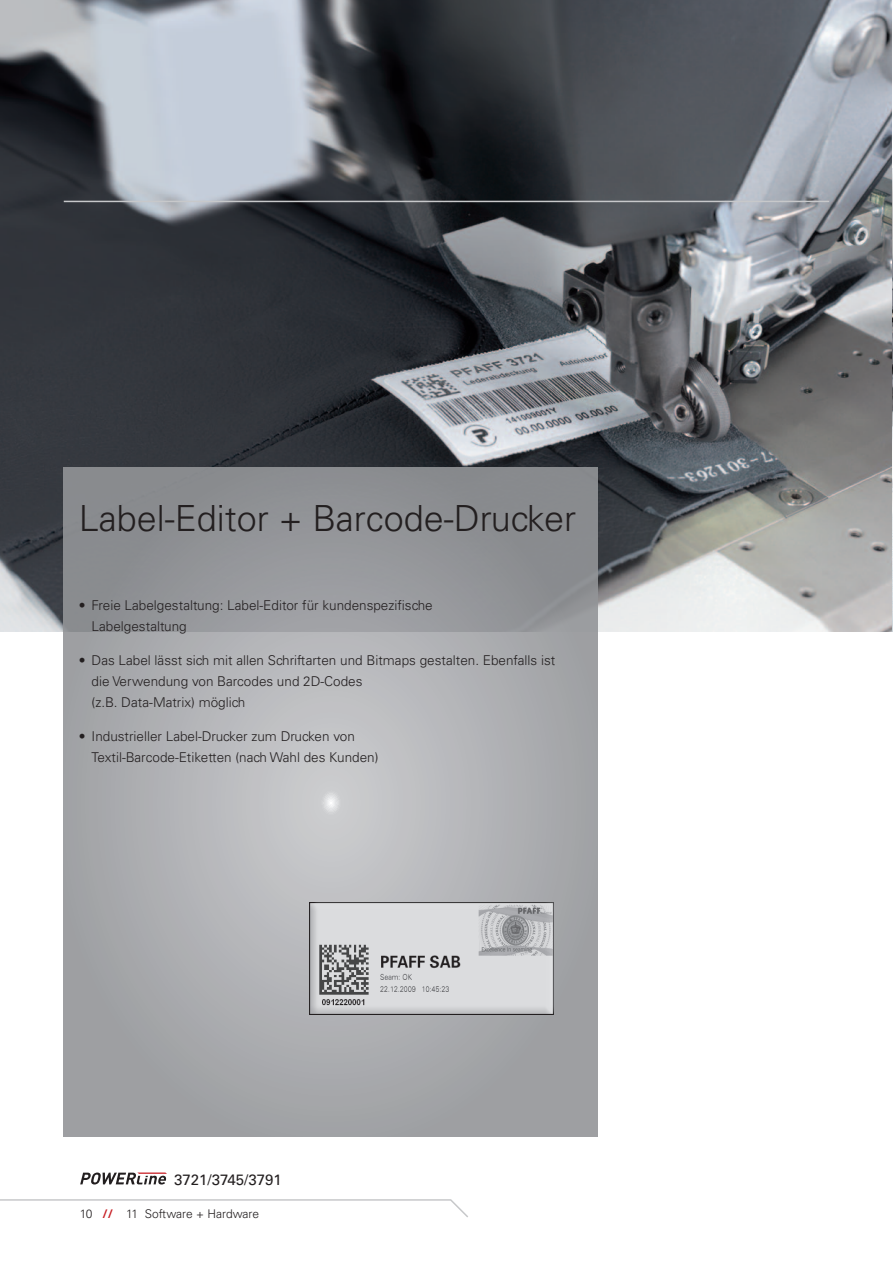
<style>
.page{position:relative;width:893px;height:1263px;background:#fff}
.page>*{position:absolute;margin:0;border:0;box-sizing:border-box;transform-origin:0 0}
.ueberschriften_links{font:300 36px "Univers";color:#231f20}
.t1{font:15px "Univers";color:#231f20}
.fließtext_grundlinie{font:300 13.5px/21px "Univers";color:#231f20}
.text_frei{font:300 12px "Univers";color:#231f20}
.s1{font-weight:700;color:#c71e24}
</style>
<div class="page">
<img style="left:0;top:0;width:893px;height:631px">
<svg style="left:64px;top:468px;width:533px;height:669px"></svg>
<img style="left:309px;top:903px;width:244px;height:111px">
<svg style="left:80px;top:1172px;width:87px;height:12px"></svg>
<svg style="left:0;top:1199px;width:468px;height:19px"></svg>
<hr style="left:64px;top:201px;width:765px;height:1px;background:#c7c8ca">
<p class="ueberschriften_links" style="left:79px;top:496px;width:499px">Label-Editor + Barcode-Drucker</p>
<p class="fließtext_grundlinie" style="left:92px;top:595px;width:343px;text-indent:-13px">• Freie Labelgestaltung: Label-Editor für kundenspezifische<br>Labelgestaltung</p>
<p class="fließtext_grundlinie" style="left:92px;top:650px;width:465px;text-indent:-13px">• Das Label lässt sich mit allen Schriftarten und Bitmaps gestalten. Ebenfalls ist die Verwendung von Barcodes und 2D-Codes<br>(z.B. Data-Matrix) möglich</p>
<p class="fließtext_grundlinie" style="left:92px;top:726px;width:288px;text-indent:-13px">• Industrieller Label-Drucker zum Drucken von<br>Textil-Barcode-Etiketten (nach Wahl des Kunden)</p>
<p class="t1" style="left:174px;top:1170px;width:109px">3721/3745/3791</p>
<p class="text_frei" style="left:80px;top:1206px;width:181px">10 <span class="s1">//</span> 11 Software + Hardware</p>
</div>
